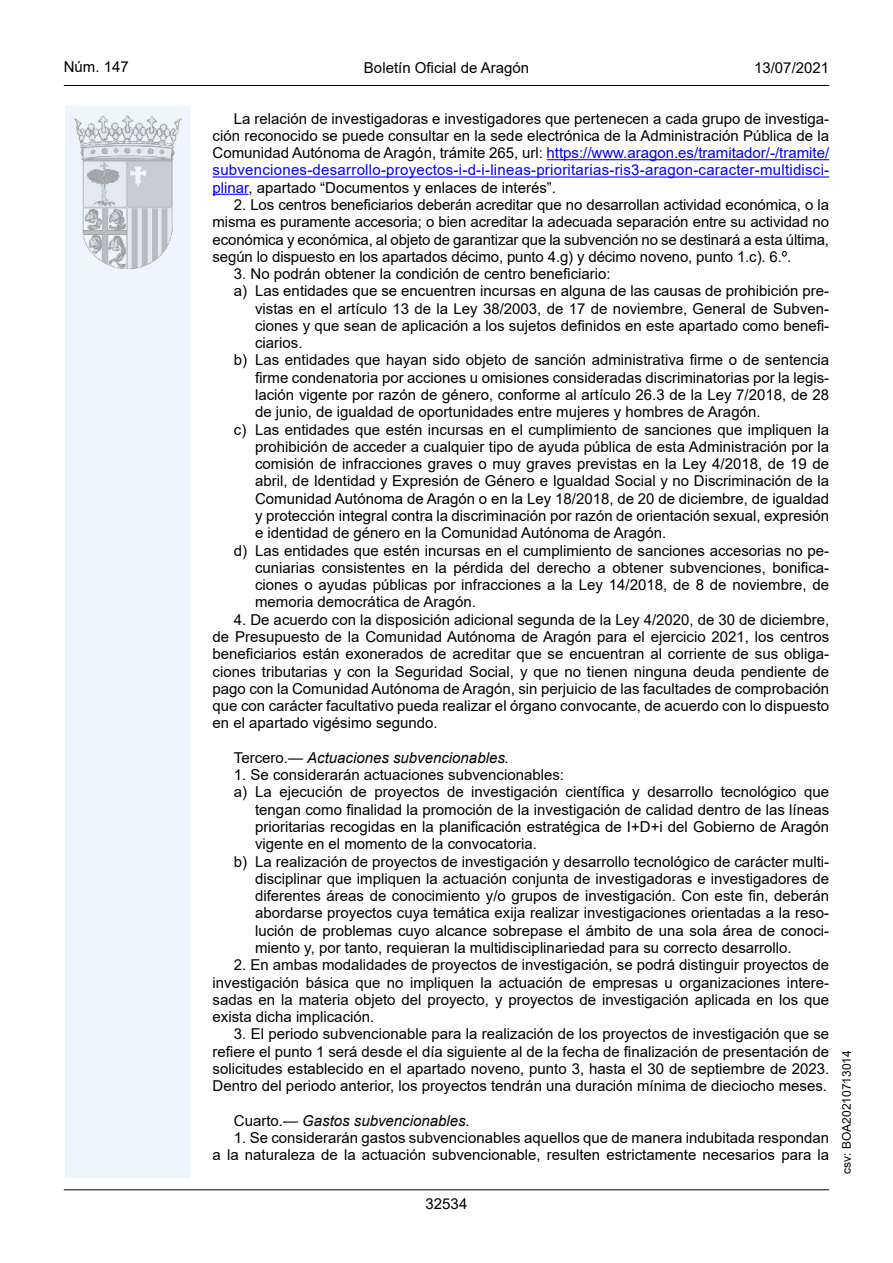
<style>
.page{position:relative;width:893px;height:1263px;background:#fff}
.page>*{position:absolute;margin:0;border:0;box-sizing:border-box;transform-origin:0 0}
.inicio_de_parrafo{font:15px/17.2px "Arial";color:#000;text-align:justify}
.Sangrado_01{font:15px/17.2px "Arial";color:#000;text-align:justify}
.inicio_de_parrafo-2{font:italic 15px "Arial";color:#000}
.estilo_head-c{font:15px "Arial";color:#000}
.estilo_head-d{font:15px "Arial MT2";color:#000}
.estilo_head-i{font:15px "Arial MT2";color:#000}
.numero_pagina{font:15px "Arial MT2";color:#000}
.estilo_head-i-2{font:12px "Arial MT2";color:#000}
.s1{color:#0000fa}
.s2{font-style:normal}
</style>
<div class="page">
<div style="left:65px;top:106px;width:125px;height:1072px;background:#edf6fe"></div>
<img style="left:75px;top:115px;width:106px;height:153px">
<hr style="left:64px;top:85px;width:765px;height:1px;background:#000">
<hr style="left:64px;top:1189px;width:765px;height:1px;background:#000">
<hr style="left:547px;top:159px;width:282px;height:1px;background:#0000fa">
<hr style="left:213px;top:176px;width:616px;height:2px;background:#0000fa">
<hr style="left:213px;top:194px;width:35px;height:1px;background:#0000fa">
<p class="estilo_head-i" style="left:64px;top:57px;width:67px">Núm. 147</p>
<p class="estilo_head-c" style="left:364px;top:57px;width:167px">Boletín Oficial de Aragón</p>
<p class="estilo_head-d" style="left:754px;top:57px;width:77px">13/07/2021</p>
<p class="inicio_de_parrafo" style="left:213px;top:110px;width:618px;text-indent:21px">La relación de investigadoras e investigadores que pertenecen a cada grupo de investiga&shy;ción reconocido se puede consultar en la sede electrónica de la Administración Pública de la Comunidad Autónoma de Aragón, trámite 265, url: <span class="s1">https://www.aragon.es/tramitador/-/tramite/ subvenciones-desarrollo-proyectos-i-d-i-lineas-prioritarias-ris3-aragon-caracter-multidisci&shy;plinar</span>, apartado “Documentos y enlaces de interés”.</p>
<p class="inicio_de_parrafo" style="left:213px;top:196px;width:618px;text-indent:21px">2. Los centros beneficiarios deberán acreditar que no desarrollan actividad económica, o la misma es puramente accesoria; o bien acreditar la adecuada separación entre su actividad no económica y económica, al objeto de garantizar que la subvención no se destinará a esta última, según lo dispuesto en los apartados décimo, punto 4.g) y décimo noveno, punto 1.c). 6.º.</p>
<p class="inicio_de_parrafo" style="left:234px;top:265px;width:378px">3. No podrán obtener la condición de centro beneficiario:</p>
<p class="Sangrado_01" style="left:255px;top:282px;width:576px;text-indent:-21px">a) Las entidades que se encuentren incursas en alguna de las causas de prohibición pre&shy;vistas en el artículo 13 de la Ley 38/2003, de 17 de noviembre, General de Subven&shy;ciones y que sean de aplicación a los sujetos definidos en este apartado como benefi&shy;ciarios.</p>
<p class="Sangrado_01" style="left:255px;top:351px;width:576px;text-indent:-21px">b) Las entidades que hayan sido objeto de sanción administrativa firme o de sentencia firme condenatoria por acciones u omisiones consideradas discriminatorias por la legis&shy;lación vigente por razón de género, conforme al artículo 26.3 de la Ley 7/2018, de 28 de junio, de igualdad de oportunidades entre mujeres y hombres de Aragón.</p>
<p class="Sangrado_01" style="left:255px;top:421px;width:576px;text-indent:-21px">c) Las entidades que estén incursas en el cumplimiento de sanciones que impliquen la prohibición de acceder a cualquier tipo de ayuda pública de esta Administración por la comisión de infracciones graves o muy graves previstas en la Ley 4/2018, de 19 de abril, de Identidad y Expresión de Género e Igualdad Social y no Discriminación de la Comunidad Autónoma de Aragón o en la Ley 18/2018, de 20 de diciembre, de igualdad y protección integral contra la discriminación por razón de orientación sexual, expresión e identidad de género en la Comunidad Autónoma de Aragón.</p>
<p class="Sangrado_01" style="left:255px;top:541px;width:576px;text-indent:-21px">d) Las entidades que estén incursas en el cumplimiento de sanciones accesorias no pe&shy;cuniarias consistentes en la pérdida del derecho a obtener subvenciones, bonifica&shy;ciones o ayudas públicas por infracciones a la Ley 14/2018, de 8 de noviembre, de memoria democrática de Aragón.</p>
<p class="inicio_de_parrafo" style="left:213px;top:611px;width:618px;text-indent:21px">4. De acuerdo con la disposición adicional segunda de la Ley 4/2020, de 30 de diciembre, de Presupuesto de la Comunidad Autónoma de Aragón para el ejercicio 2021, los centros beneficiarios están exonerados de acreditar que se encuentran al corriente de sus obliga&shy;ciones tributarias y con la Seguridad Social, y que no tienen ninguna deuda pendiente de pago con la Comunidad Autónoma de Aragón, sin perjuicio de las facultades de comprobación que con carácter facultativo pueda realizar el órgano convocante, de acuerdo con lo dispuesto en el apartado vigésimo segundo.</p>
<p class="inicio_de_parrafo-2" style="left:234px;top:748px;width:277px"><span class="s2">Tercero.—</span> Actuaciones subvencionables.</p>
<p class="inicio_de_parrafo" style="left:234px;top:766px;width:332px">1. Se considerarán actuaciones subvencionables:</p>
<p class="Sangrado_01" style="left:255px;top:783px;width:576px;text-indent:-21px">a) La ejecución de proyectos de investigación científica y desarrollo tecnológico que tengan como finalidad la promoción de la investigación de calidad dentro de las líneas prioritarias recogidas en la planificación estratégica de I+D+i del Gobierno de Aragón vigente en el momento de la convocatoria.</p>
<p class="Sangrado_01" style="left:255px;top:852px;width:576px;text-indent:-21px">b) La realización de proyectos de investigación y desarrollo tecnológico de carácter multi&shy;disciplinar que impliquen la actuación conjunta de investigadoras e investigadores de diferentes áreas de conocimiento y/o grupos de investigación. Con este fin, deberán abordarse proyectos cuya temática exija realizar investigaciones orientadas a la reso&shy;lución de problemas cuyo alcance sobrepase el ámbito de una sola área de conoci&shy;miento y, por tanto, requieran la multidisciplinariedad para su correcto desarrollo.</p>
<p class="inicio_de_parrafo" style="left:213px;top:956px;width:618px;text-indent:21px">2. En ambas modalidades de proyectos de investigación, se podrá distinguir proyectos de investigación básica que no impliquen la actuación de empresas u organizaciones intere&shy;sadas en la materia objeto del proyecto, y proyectos de investigación aplicada en los que exista dicha implicación.</p>
<p class="inicio_de_parrafo" style="left:213px;top:1025px;width:618px;text-indent:21px">3. El periodo subvencionable para la realización de los proyectos de investigación que se refiere el punto 1 será desde el día siguiente al de la fecha de finalización de presentación de solicitudes establecido en el apartado noveno, punto 3, hasta el 30 de septiembre de 2023.<br>Dentro del periodo anterior, los proyectos tendrán una duración mínima de dieciocho meses.</p>
<p class="inicio_de_parrafo-2" style="left:234px;top:1111px;width:237px"><span class="s2">Cuarto.—</span> Gastos subvencionables.</p>
<p class="inicio_de_parrafo" style="left:213px;top:1129px;width:618px;text-align:right">1. Se considerarán gastos subvencionables aquellos que de manera indubitada respondan<br>a la naturaleza de la actuación subvencionable, resulten estrictamente necesarios para la</p>
<p class="numero_pagina" style="left:426px;top:1193px;width:43px">32534</p>
<p class="estilo_head-i-2" style="left:838px;top:1174px;width:125px;rotate:-90deg">csv: BOA20210713014</p>
</div>
